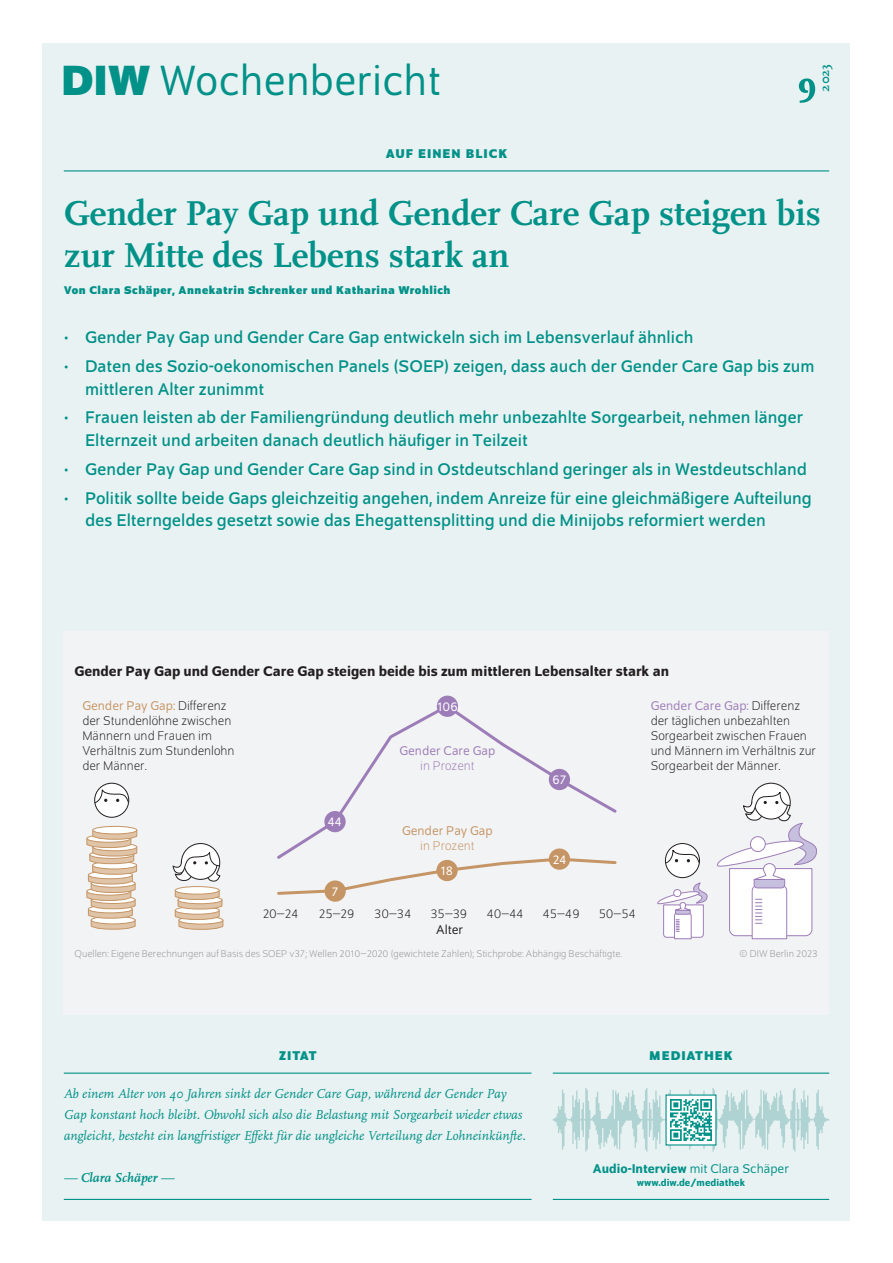
<style>
.page{position:relative;width:893px;height:1263px;background:#fff}
.page>*{position:absolute;margin:0;border:0;box-sizing:border-box;transform-origin:0 0}
.t1{font:700 51px "Scala Pro";color:#009188}
.t2{font:45px "Schumpeter Blond";color:#009188}
.t3{font:700 36px/42px "Scala Pro";color:#009188}
.t4{font:18px/22.5px "Schumpeter";color:#009188}
.t5{font:500 15px "Schumpeter";color:#231f20}
.t6{font:italic 13.5px/21px "Scala Pro";color:#009188}
.t7{font:300 13.5px/15px "Schumpeter";color:#231f20}
.t8{font:13.5px "Schumpeter Blond";color:#9d7db8}
.t9{font:13.5px "Schumpeter Blond";color:#c59565}
.t10{font:500 13.5px "Schumpeter";color:#009188}
.t11{font:700 13.5px "Schumpeter";letter-spacing:.075em;color:#009188}
.t12{font:italic 700 13.5px "Scala Pro";color:#009188}
.t13{font:13.5px "Schumpeter Blond";letter-spacing:.005em;color:#fff}
.t14{font:300 13.5px "Schumpeter";color:#c59565}
.t15{font:300 13.5px "Schumpeter";color:#9d7db8}
.t16{font:13.5px "Schumpeter Blond";color:#231f20}
.t17{font:700 13.5px "Scala Pro";color:#009188}
.t18{font:700 12px "Schumpeter";letter-spacing:.04em;color:#009188}
.t19{font:300 10.5px "Schumpeter";color:#939598}
.t20{font:500 10.5px "Schumpeter";color:#009188}
.s1{font-family:"Schumpeter";font-weight:700}
.s2{font-family:"Schumpeter";font-weight:300;color:#231f20}
.s3{font-weight:400}
.s4{font-family:"Schumpeter Blond";font-weight:400}
</style>
<div class="page">
<div style="left:43px;top:43px;width:807px;height:1177px;background:#e9f2f2"></div>
<div style="left:64px;top:631px;width:765px;height:384px;background:#f2f3f4"></div>
<svg style="left:277px;top:861px;width:340px;height:34px"></svg>
<svg style="left:277px;top:702px;width:340px;height:159px"></svg>
<div style="left:324px;top:880px;width:22px;height:22px;background:#c59565;border-radius:50%"></div>
<div style="left:436px;top:860px;width:22px;height:21px;background:#c59565;border-radius:50%"></div>
<div style="left:549px;top:848px;width:21px;height:22px;background:#c59565;border-radius:50%"></div>
<svg style="left:175px;top:890px;width:48px;height:40px"></svg>
<div style="left:175px;top:886px;width:44px;height:8px;background:#fff;border-radius:50%"></div>
<div style="left:175px;top:886px;width:44px;height:8px;border:1px solid #c59565;border-radius:50%"></div>
<svg style="left:87px;top:830px;width:50px;height:99px"></svg>
<div style="left:93px;top:826px;width:44px;height:8px;background:#fff;border-radius:50%"></div>
<div style="left:93px;top:826px;width:44px;height:8px;border:1px solid #c59565;border-radius:50%"></div>
<div style="left:324px;top:811px;width:22px;height:21px;background:#9d7db8;border-radius:50%"></div>
<div style="left:437px;top:696px;width:21px;height:21px;background:#9d7db8;border-radius:50%"></div>
<div style="left:549px;top:769px;width:21px;height:21px;background:#9d7db8;border-radius:50%"></div>
<div style="left:95px;top:783px;width:34px;height:34px;background:#fff;border-radius:50%"></div>
<div style="left:94px;top:783px;width:35px;height:34px;border:1px solid #231f20;border-radius:50%"></div>
<svg style="left:94px;top:782px;width:35px;height:22px"></svg>
<div style="left:665px;top:843px;width:34px;height:35px;background:#fff;border-radius:50%"></div>
<div style="left:665px;top:843px;width:35px;height:35px;border:1px solid #231f20;border-radius:50%"></div>
<svg style="left:665px;top:843px;width:35px;height:21px"></svg>
<svg style="left:173px;top:843px;width:47px;height:38px"></svg>
<svg style="left:717px;top:783px;width:100px;height:156px"></svg>
<svg style="left:657px;top:883px;width:51px;height:56px"></svg>
<hr style="left:553px;top:1072px;width:276px;height:2px;background:#009188">
<hr style="left:553px;top:1199px;width:276px;height:1px;background:#009188">
<svg style="left:553px;top:1088px;width:276px;height:63px"></svg>
<div style="left:666px;top:1095px;width:50px;height:50px;background:#fff"></div>
<img style="left:670px;top:1099px;width:42px;height:42px">
<hr style="left:64px;top:1072px;width:467px;height:2px;background:#009188">
<hr style="left:64px;top:1199px;width:467px;height:1px;background:#009188">
<hr style="left:64px;top:170px;width:765px;height:1px;background:#009188">
<h2 class="t2" style="left:61px;top:59px;width:381px"><span class="s1">DIW</span> Wochenbericht</h2>
<p class="t11" style="left:386px;top:146px;width:123px">AUF EINEN BLICK</p>
<p class="t17" style="left:815px;top:92px;width:29px;rotate:-90deg">2023</p>
<h1 class="t1" style="left:798px;top:48px;width:20px">9</h1>
<h3 class="t3" style="left:64px;top:190px;width:758px">Gender Pay Gap und Gender Care Gap steigen bis zur Mitte des Lebens stark an</h3>
<p class="t18" style="left:64px;top:283px;width:388px">Von Clara Schäper, Annekatrin Schrenker und Katharina Wrohlich</p>
<p class="t4" style="left:64px;top:327px;width:631px">• Gender Pay Gap und Gender Care Gap entwickeln sich im Lebensverlauf ähnlich</p>
<p class="t4" style="left:85px;top:355px;width:731px;text-indent:-21px">• Daten des Sozio-oekonomischen Panels (SOEP) zeigen, dass auch der Gender Care Gap bis zum mittleren Alter zunimmt</p>
<p class="t4" style="left:85px;top:407px;width:720px;text-indent:-21px">• Frauen leisten ab der Familiengründung deutlich mehr unbezahlte Sorgearbeit, nehmen länger<br>Elternzeit und arbeiten danach deutlich häufiger in Teilzeit</p>
<p class="t4" style="left:64px;top:458px;width:745px">• Gender Pay Gap und Gender Care Gap sind in Ostdeutschland geringer als in Westdeutschland</p>
<p class="t4" style="left:85px;top:487px;width:728px;text-indent:-21px">• Politik sollte beide Gaps gleichzeitig angehen, indem Anreize für eine gleichmäßigere Aufteilung des Elterngeldes gesetzt sowie das Ehegattensplitting und die Minijobs reformiert werden</p>
<p class="t5" style="left:74px;top:663px;width:596px">Gender Pay Gap und Gender Care Gap steigen beide bis zum mittleren Lebensalter stark an</p>
<p class="t9" style="left:82px;top:699px;width:146px">Gender Pay Gap: <span class="s2">Differenz</span></p>
<p class="t7" style="left:82px;top:714px;width:154px">der Stundenlöhne zwischen<br>Männern und Frauen im<br>Verhältnis zum Stundenlohn der Männer.</p>
<p class="t13" style="left:437px;top:700px;width:22px">106</p>
<p class="t13" style="left:327px;top:815px;width:16px">44</p>
<p class="t13" style="left:332px;top:885px;width:8px">7</p>
<p class="t8" style="left:399px;top:744px;width:97px">Gender Care Gap</p>
<p class="t15" style="left:420px;top:759px;width:56px">in Prozent</p>
<p class="t9" style="left:402px;top:824px;width:92px">Gender Pay Gap</p>
<p class="t14" style="left:420px;top:839px;width:56px">in Prozent</p>
<p class="t13" style="left:441px;top:864px;width:14px">18</p>
<p class="t13" style="left:552px;top:773px;width:16px">67</p>
<p class="t13" style="left:553px;top:853px;width:15px">24</p>
<p class="t7" style="left:263px;top:906px;width:37px">20–24</p>
<p class="t7" style="left:319px;top:906px;width:37px">25–29</p>
<p class="t7" style="left:374px;top:906px;width:38px">30–34</p>
<p class="t7" style="left:431px;top:906px;width:38px">35–39</p>
<p class="t16" style="left:436px;top:923px;width:28px">Alter</p>
<p class="t7" style="left:486px;top:906px;width:39px">40–44</p>
<p class="t7" style="left:543px;top:906px;width:39px">45–49</p>
<p class="t7" style="left:599px;top:906px;width:38px">50–54</p>
<p class="t8" style="left:651px;top:699px;width:151px">Gender Care Gap: <span class="s2">Differenz</span></p>
<p class="t7" style="left:651px;top:714px;width:167px">der täglichen unbezahlten<br>Sorgearbeit zwischen Frauen und Männern im Verhältnis zur<br>Sorgearbeit der Männer.</p>
<p class="t19" style="left:75px;top:948px;width:549px">Quellen: Eigene Berechnungen auf Basis des SOEP v37; Wellen 2010–2020 (gewichtete Zahlen); Stichprobe: Abhängig Beschäftigte.</p>
<p class="t19" style="left:739px;top:948px;width:80px">© DIW Berlin 2023</p>
<p class="t11" style="left:279px;top:1048px;width:39px">ZITAT</p>
<p class="t6" style="left:64px;top:1083px;width:463px">Ab einem Alter von 40 Jahren sinkt der Gender Care Gap, während der Gender Pay<br>Gap konstant hoch bleibt. Obwohl sich also die Belastung mit Sorgearbeit wieder etwas angleicht, besteht ein langfristiger Effekt für die ungleiche Verteilung der Lohneinkünfte.</p>
<p class="t12" style="left:64px;top:1167px;width:112px"><span class="s3">—</span> Clara Schäper <span class="s3">—</span></p>
<p class="t11" style="left:649px;top:1048px;width:85px">MEDIATHEK</p>
<p class="t10" style="left:593px;top:1161px;width:198px">Audio-Interview <span class="s4">mit Clara Schäper</span></p>
<p class="t20" style="left:637px;top:1177px;width:110px">www.diw.de/mediathek</p>
</div>
